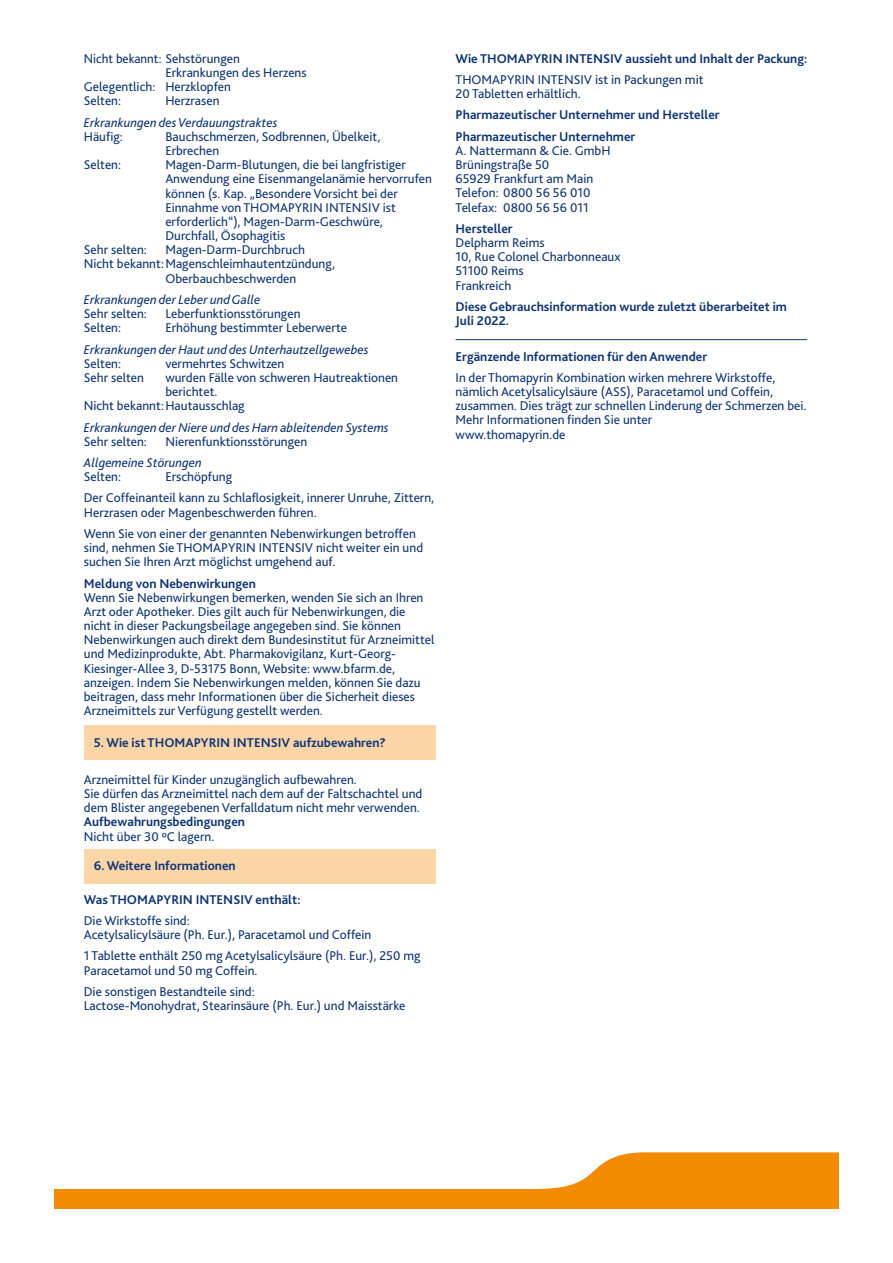
<style>
.page{position:relative;width:893px;height:1263px;background:#fff}
.page>*{position:absolute;margin:0;border:0;box-sizing:border-box;transform-origin:0 0}
.t1{font:13.35px/14.2px "Bliss 2";color:#0e3478}
.t2{font:700 13.35px/21.3px "Bliss 2";color:#0e3478}
.t3{font:italic 13.35px "Bliss 2";color:#0e3478}
</style>
<div class="page">
<div style="left:84px;top:725px;width:351px;height:35px;background:#fad6a6"></div>
<div style="left:84px;top:849px;width:351px;height:34px;background:#fad6a6"></div>
<hr style="left:456px;top:339px;width:351px;height:1px;background:#0e3478">
<svg style="left:54px;top:1152px;width:785px;height:57px"></svg>
<p class="t1" style="left:84px;top:51px;width:158px">Nicht bekannt: Sehstörungen</p>
<p class="t1" style="left:165px;top:65px;width:143px">Erkrankungen des Herzens</p>
<p class="t1" style="left:84px;top:79px;width:149px">Gelegentlich: Herzklopfen</p>
<p class="t1" style="left:84px;top:93px;width:39px">Selten:</p>
<p class="t1" style="left:165px;top:93px;width:56px">Herzrasen</p>
<p class="t3" style="left:84px;top:114px;width:195px">Erkrankungen des Verdauungstraktes</p>
<p class="t1" style="left:84px;top:129px;width:40px">Häufig:</p>
<p class="t1" style="left:165px;top:129px;width:216px">Bauchschmerzen, Sodbrennen, Übelkeit,<br>Erbrechen</p>
<p class="t1" style="left:84px;top:157px;width:39px">Selten:</p>
<p class="t1" style="left:165px;top:157px;width:268px">Magen-Darm-Blutungen, die bei langfristiger Anwendung eine Eisenmangelanämie hervorrufen können (s. Kap. „Besondere Vorsicht bei der Einnahme von THOMAPYRIN INTENSIV ist erforderlich“), Magen-Darm-Geschwüre, Durchfall, Ösophagitis</p>
<p class="t1" style="left:84px;top:242px;width:65px">Sehr selten:</p>
<p class="t1" style="left:165px;top:242px;width:141px">Magen-Darm-Durchbruch</p>
<p class="t1" style="left:84px;top:257px;width:253px">Nicht bekannt:Magenschleimhautentzündung,</p>
<p class="t1" style="left:165px;top:271px;width:133px">Oberbauchbeschwerden</p>
<p class="t3" style="left:84px;top:291px;width:178px">Erkrankungen der Leber und Galle</p>
<p class="t1" style="left:84px;top:306px;width:65px">Sehr selten:</p>
<p class="t1" style="left:165px;top:306px;width:137px">Leberfunktionsstörungen</p>
<p class="t1" style="left:84px;top:320px;width:39px">Selten:</p>
<p class="t1" style="left:165px;top:320px;width:183px">Erhöhung bestimmter Leberwerte</p>
<p class="t3" style="left:84px;top:341px;width:286px">Erkrankungen der Haut und des Unterhautzellgewebes</p>
<p class="t1" style="left:84px;top:356px;width:39px">Selten:</p>
<p class="t1" style="left:165px;top:356px;width:121px">vermehrtes Schwitzen</p>
<p class="t1" style="left:84px;top:370px;width:62px">Sehr selten</p>
<p class="t1" style="left:165px;top:370px;width:234px">wurden Fälle von schweren Hautreaktionen</p>
<p class="t1" style="left:165px;top:384px;width:54px">berichtet.</p>
<p class="t1" style="left:84px;top:398px;width:162px">Nicht bekannt:Hautausschlag</p>
<p class="t3" style="left:84px;top:419px;width:306px">Erkrankungen der Niere und des Harn ableitenden Systems</p>
<p class="t1" style="left:84px;top:434px;width:65px">Sehr selten:</p>
<p class="t1" style="left:165px;top:434px;width:143px">Nierenfunktionsstörungen</p>
<p class="t3" style="left:84px;top:454px;width:119px">Allgemeine Störungen</p>
<p class="t1" style="left:84px;top:469px;width:39px">Selten:</p>
<p class="t1" style="left:84px;top:466px;width:352px;line-height:21.3px;text-indent:82px">Erschöpfung<br>Der Coffeinanteil kann zu Schlaflosigkeit, innerer Unruhe, Zittern,</p>
<p class="t1" style="left:84px;top:501px;width:334px;line-height:21.3px">Herzrasen oder Magenbeschwerden führen.<br>Wenn Sie von einer der genannten Nebenwirkungen betroffen</p>
<p class="t1" style="left:84px;top:540px;width:341px">sind, nehmen Sie THOMAPYRIN INTENSIV nicht weiter ein und suchen Sie Ihren Arzt möglichst umgehend auf.</p>
<p class="t2" style="left:84px;top:572px;width:173px">Meldung von Nebenwirkungen</p>
<p class="t1" style="left:84px;top:590px;width:352px">Wenn Sie Nebenwirkungen bemerken, wenden Sie sich an Ihren Arzt oder Apotheker. Dies gilt auch für Nebenwirkungen, die nicht in dieser Packungsbeilage angegeben sind. Sie können Nebenwirkungen auch direkt dem Bundesinstitut für Arzneimittel und Medizinprodukte, Abt. Pharmakovigilanz, Kurt-Georg-Kiesinger-Allee 3, D-53175 Bonn, Website: www.bfarm.de, anzeigen. Indem Sie Nebenwirkungen melden, können Sie dazu beitragen, dass mehr Informationen über die Sicherheit dieses Arzneimittels zur Verfügung gestellt werden.</p>
<p class="t2" style="left:94px;top:731px;width:294px">5. Wie ist THOMAPYRIN INTENSIV aufzubewahren?</p>
<p class="t1" style="left:84px;top:772px;width:340px">Arzneimittel für Kinder unzugänglich aufbewahren.<br>Sie dürfen das Arzneimittel nach dem auf der Faltschachtel und dem Blister angegebenen Verfalldatum nicht mehr verwenden.</p>
<p class="t2" style="left:84px;top:811px;width:163px">Aufbewahrungsbedingungen</p>
<p class="t1" style="left:84px;top:829px;width:132px">Nicht über 30 ºC lagern.</p>
<p class="t2" style="left:94px;top:855px;width:143px">6. Weitere Informationen</p>
<p class="t2" style="left:84px;top:888px;width:218px">Was THOMAPYRIN INTENSIV enthält:</p>
<p class="t1" style="left:84px;top:913px;width:289px">Die Wirkstoffe sind:<br>Acetylsalicylsäure (Ph. Eur.), Paracetamol und Coffein</p>
<p class="t1" style="left:84px;top:948px;width:338px">1 Tablette enthält 250 mg Acetylsalicylsäure (Ph. Eur.), 250 mg<br>Paracetamol und 50 mg Coffein.</p>
<p class="t1" style="left:84px;top:984px;width:323px">Die sonstigen Bestandteile sind:<br>Lactose-Monohydrat, Stearinsäure (Ph. Eur.) und Maisstärke</p>
<p class="t2" style="left:456px;top:47px;width:353px">Wie THOMAPYRIN INTENSIV aussieht und Inhalt der Packung:</p>
<p class="t1" style="left:456px;top:72px;width:249px">THOMAPYRIN INTENSIV ist in Packungen mit<br>20 Tabletten erhältlich.</p>
<p class="t2" style="left:456px;top:104px;width:266px">Pharmazeutischer Unternehmer und Hersteller<br>Pharmazeutischer Unternehmer</p>
<p class="t1" style="left:456px;top:143px;width:157px">A. Nattermann &amp; Cie. GmbH<br>Brüningstraße 50<br>65929 Frankfurt am Main<br>Telefon: 0800 56 56 010<br>Telefax: 0800 56 56 011</p>
<p class="t2" style="left:456px;top:218px;width:59px">Hersteller</p>
<p class="t1" style="left:456px;top:235px;width:166px">Delpharm Reims<br>10, Rue Colonel Charbonneaux<br>51100 Reims<br>Frankreich</p>
<p class="t2" style="left:456px;top:299px;width:333px;line-height:14.2px">Diese Gebrauchsinformation wurde zuletzt überarbeitet im<br>Juli 2022.</p>
<p class="t2" style="left:456px;top:345px;width:253px">Ergänzende Informationen für den Anwender</p>
<p class="t1" style="left:456px;top:370px;width:352px">In der Thomapyrin Kombination wirken mehrere Wirkstoffe, nämlich Acetylsalicylsäure (ASS), Paracetamol und Coffein, zusammen. Dies trägt zur schnellen Linderung der Schmerzen bei.<br>Mehr Informationen finden Sie unter<br>www.thomapyrin.de</p>
</div>
